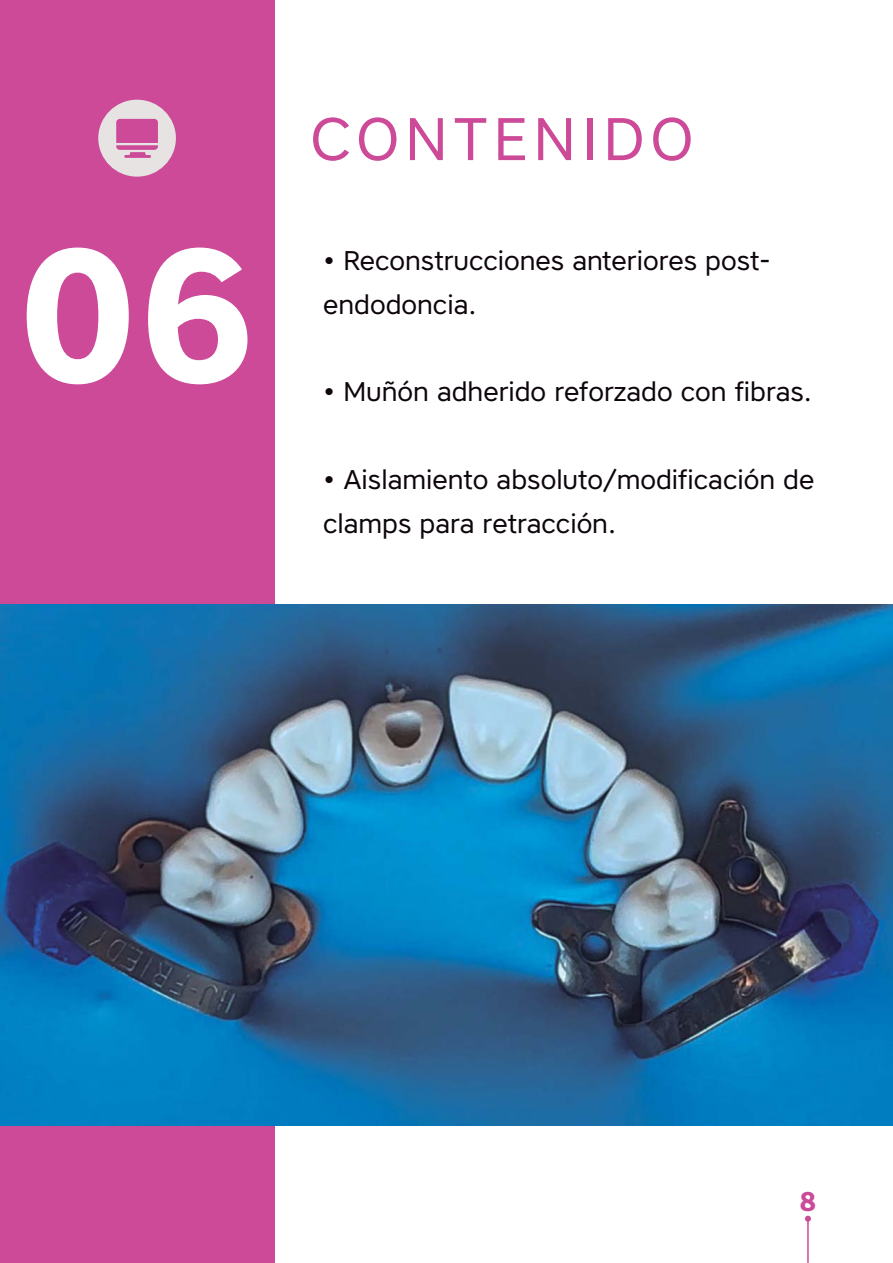
<style>
.page{position:relative;width:893px;height:1263px;background:#fff}
.page>*{position:absolute;margin:0;border:0;box-sizing:border-box;transform-origin:0 0}
.t1{font:700 189px "Core Sans A65";color:#fff}
.t2{font:60px "Core Sans A45";letter-spacing:.1em;color:#cc4a98}
.t3{font:27px/43.8px "Core Sans A45";color:#0e050c}
.t4{font:700 27px "Core Sans A65";color:#cc4b98}
</style>
<div class="page">
<hr style="left:807px;top:1219px;width:2px;height:44px;background:#cc4b98">
<svg style="left:805px;top:1216px;width:6px;height:6px"></svg>
<div style="left:0;top:0;width:274px;height:1263px;background:#cc4a98"></div>
<img style="left:0;top:605px;width:893px;height:520px">
<div style="left:98px;top:100px;width:78px;height:77px;background:#e6e3e2;border-radius:50%"></div>
<hr style="left:124px;top:155px;width:27px;height:3px;background:#cc4a98">
<svg style="left:116px;top:119px;width:42px;height:31px"></svg>
<h1 class="t1" style="left:18px;top:206px;width:239px">06</h1>
<h2 class="t2" style="left:310px;top:117px;width:384px">CONTENIDO</h2>
<p class="t3" style="left:323px;top:241px;width:449px">• Reconstrucciones anteriores post&shy;endodoncia.</p>
<p class="t3" style="left:323px;top:373px;width:490px">• Muñón adherido reforzado con fibras.</p>
<p class="t3" style="left:323px;top:461px;width:493px">• Aislamiento absoluto/modificación de clamps para retracción.</p>
<p class="t4" style="left:799px;top:1186px;width:18px">8</p>
</div>
